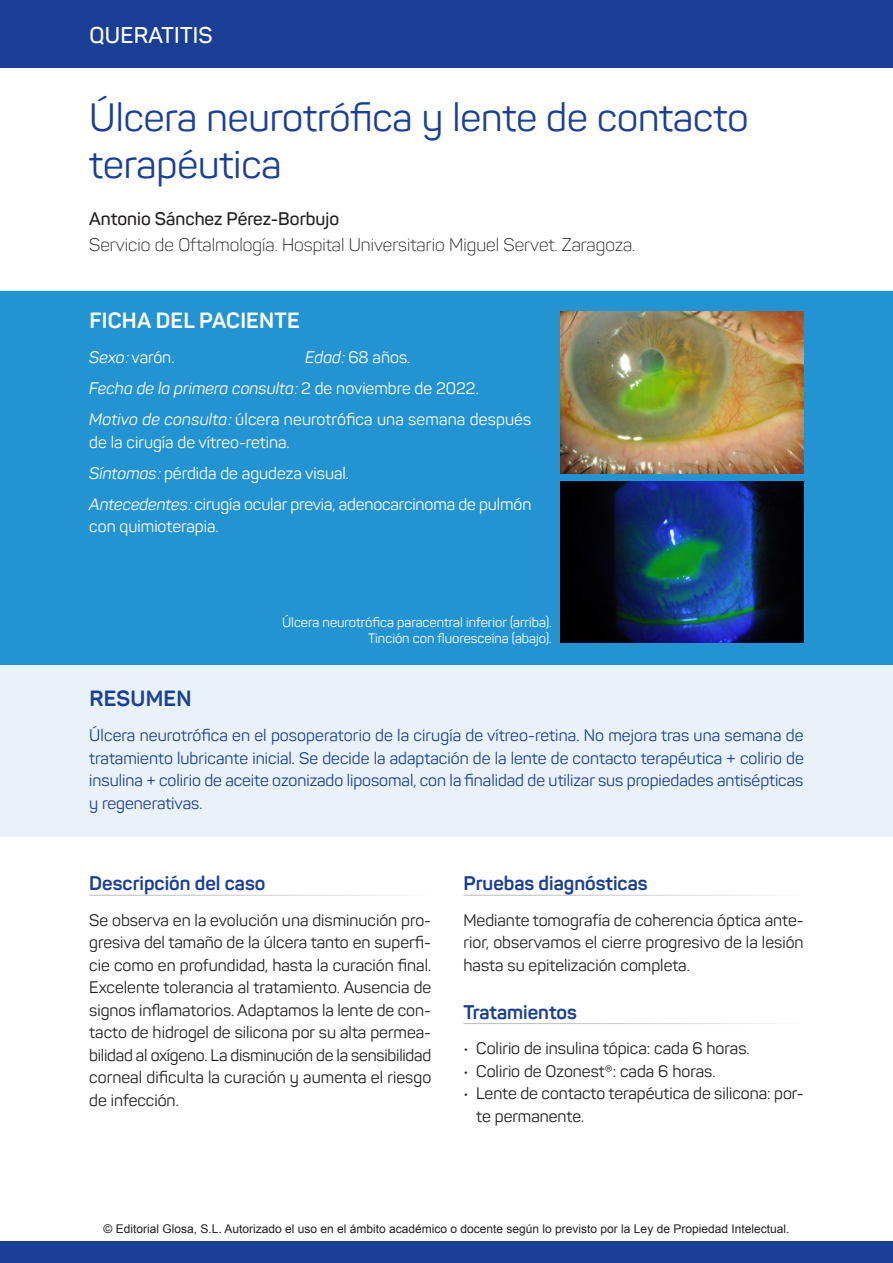
<style>
.page{position:relative;width:893px;height:1263px;background:#fff}
.page>*{position:absolute;margin:0;border:0;box-sizing:border-box;transform-origin:0 0}
.t1{font:39px/46.8px "Panton";color:#1b3f94}
.t2{font:600 22.5px "Panton";letter-spacing:.01em;color:#fff}
.t3{font:700 21.75px "Panton";letter-spacing:.01em;color:#fff}
.t4{font:700 21.75px "Panton";letter-spacing:.01em;color:#1b3f94}
.t5{font:700 19.5px "Panton";color:#1b3f94}
.t6{font:300 18px "Panton";color:#231f20}
.t7{font:600 18px "Panton";color:#231f20}
.t8{font:16.5px/22.5px "Panton";color:#231f20;text-align:justify}
.t9{font:16.5px/22.5px "Panton";color:#1b3f94;text-align:justify}
.t10{font:16.5px/31px "Panton";color:#fff}
.t11{font:13.5px/16.2px "Panton";color:#fff;text-align:right}
.t12{font:12px "Arial";color:#231f20}
.s1{font-style:italic}
</style>
<div class="page">
<div style="left:0;top:0;width:893px;height:67px;background:#1b3f94"></div>
<div style="left:0;top:664px;width:893px;height:173px;background:#e9f1f9"></div>
<div style="left:0;top:291px;width:893px;height:373px;background:#2393d1"></div>
<div style="left:0;top:1242px;width:893px;height:21px;background:#1b3f94"></div>
<img style="left:561px;top:312px;width:243px;height:161px">
<img style="left:561px;top:482px;width:243px;height:161px">
<h2 class="t2" style="left:89px;top:21px;width:125px">QUERATITIS</h2>
<h1 class="t1" style="left:89px;top:94px;width:661px">Úlcera neurotrófica y lente de contacto terapéutica</h1>
<p class="t7" style="left:89px;top:207px;width:251px">Antonio Sánchez Pérez-Borbujo</p>
<p class="t6" style="left:89px;top:233px;width:547px">Servicio de Oftalmología. Hospital Universitario Miguel Servet. Zaragoza.</p>
<h3 class="t3" style="left:89px;top:307px;width:212px">FICHA DEL PACIENTE</h3>
<p class="t10" style="left:89px;top:342px;width:87px"><span class="s1">Sexo</span><span class="s1">:</span>varón.</p>
<p class="t10" style="left:89px;top:342px;width:443px;text-indent:216px"><span class="s1">Edad</span><span class="s1">:</span>68 años.<br><span class="s1">Fecha de la primera consulta</span><span class="s1">:</span>2 de noviembre de 2022.<br><span class="s1">Motivo de consulta</span><span class="s1">:</span>úlcera neurotrófica una semana después</p>
<p class="t10" style="left:89px;top:426px;width:444px">de la cirugía de vítreo-retina.<br><span class="s1">Síntomas</span><span class="s1">:</span>pérdida de agudeza visual.<br><span class="s1">Antecedentes</span><span class="s1">:</span>cirugía ocular previa, adenocarcinoma de pulmón</p>
<p class="t10" style="left:89px;top:511px;width:131px">con quimioterapia.</p>
<p class="t11" style="left:282px;top:614px;width:271px">Úlcera neurotrófica paracentral inferior (arriba).<br>Tinción con fluoresceína (abajo).</p>
<h3 class="t4" style="left:89px;top:685px;width:104px">RESUMEN</h3>
<p class="t9" style="left:89px;top:724px;width:716px">Úlcera neurotrófica en el posoperatorio de la cirugía de vítreo-retina. No mejora tras una semana de tratamiento lubricante inicial. Se decide la adaptación de la lente de contacto terapéutica + colirio de insulina + colirio de aceite ozonizado liposomal, con la finalidad de utilizar sus propiedades antisépticas y regenerativas.</p>
<p class="t5" style="left:89px;top:871px;width:178px">Descripción del caso</p>
<p class="t8" style="left:89px;top:908px;width:344px">Se observa en la evolución una disminución pro&shy;gresiva del tamaño de la úlcera tanto en superfi&shy;cie como en profundidad, hasta la curación final.<br>Excelente tolerancia al tratamiento. Ausencia de signos inflamatorios. Adaptamos la lente de con&shy;tacto de hidrogel de silicona por su alta permea&shy;bilidad al oxígeno. La disminución de la sensibilidad corneal dificulta la curación y aumenta el riesgo de infección.</p>
<p class="t5" style="left:463px;top:871px;width:186px">Pruebas diagnósticas</p>
<p class="t8" style="left:463px;top:908px;width:342px">Mediante tomografía de coherencia óptica ante&shy;rior, observamos el cierre progresivo de la lesión hasta su epitelización completa.</p>
<p class="t5" style="left:463px;top:1000px;width:115px">Tratamientos</p>
<p class="t8" style="left:463px;top:1037px;width:288px">• Colirio de insulina tópica: cada 6 horas.</p>
<p class="t8" style="left:463px;top:1059px;width:253px">• Colirio de Ozonest®: cada 6 horas.</p>
<p class="t8" style="left:476px;top:1082px;width:329px;text-indent:-13px">• Lente de contacto terapéutica de silicona: por&shy;te permanente.</p>
<p class="t12" style="left:103px;top:1221px;width:687px">© Editorial Glosa, S.L. Autorizado el uso en el ámbito académico o docente según lo previsto por la Ley de Propiedad Intelectual.</p>
</div>
